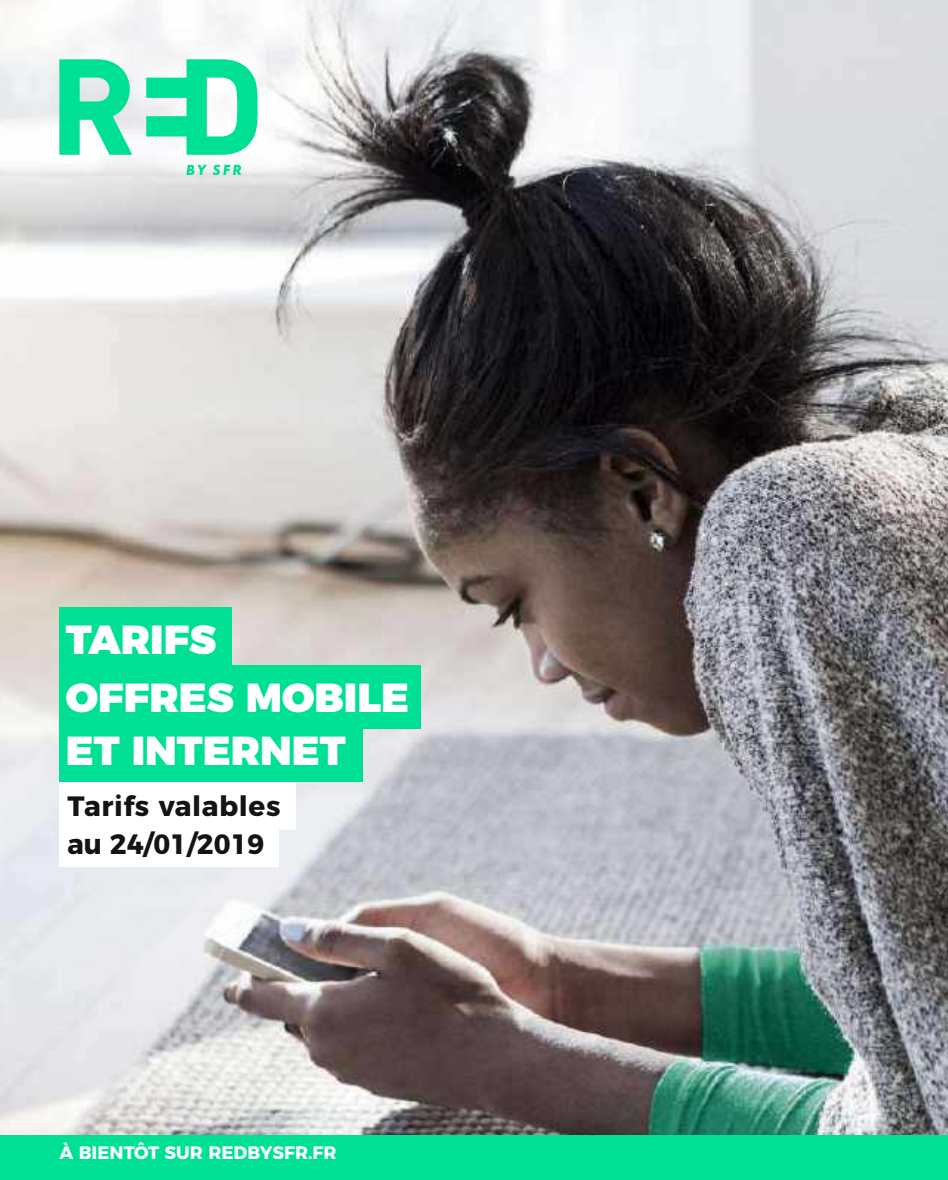
<style>
.page{position:relative;width:948px;height:1180px;background:#fff}
.page>*{position:absolute;margin:0;border:0;box-sizing:border-box;transform-origin:0 0}
.t1{font:900 40.5px/53.6px "Montserrat";color:#fff}
.t2{font:700 27.9px "Montserrat";letter-spacing:.02em;color:#131413}
.t3{font:700 18px "Montserrat";color:#fff}
</style>
<div class="page">
<img style="left:0;top:0;width:947px;height:1135px">
<svg style="left:146px;top:59px;width:111px;height:96px"></svg>
<svg style="left:59px;top:59px;width:73px;height:96px"></svg>
<svg style="left:186px;top:165px;width:55px;height:10px"></svg>
<div style="left:59px;top:665px;width:362px;height:63px;background:#00e094"></div>
<div style="left:59px;top:719px;width:304px;height:63px;background:#00e094"></div>
<div style="left:59px;top:607px;width:173px;height:63px;background:#00e094"></div>
<div style="left:59px;top:782px;width:236px;height:48px;background:#fff"></div>
<div style="left:59px;top:828px;width:219px;height:38px;background:#fff"></div>
<div style="left:0;top:1135px;width:947px;height:45px;background:#00e094"></div>
<p class="t1" style="left:66px;top:609px;width:152px">TARIFS</p>
<p class="t1" style="left:66px;top:668px;width:344px">OFFRES MOBILE<br>ET INTERNET</p>
<p class="t2" style="left:67px;top:783px;width:214px">Tarifs valables</p>
<p class="t2" style="left:67px;top:821px;width:198px">au 24/01/2019</p>
<p class="t3" style="left:59px;top:1138px;width:279px">À BIENTÔT SUR REDBYSFR.FR</p>
</div>
